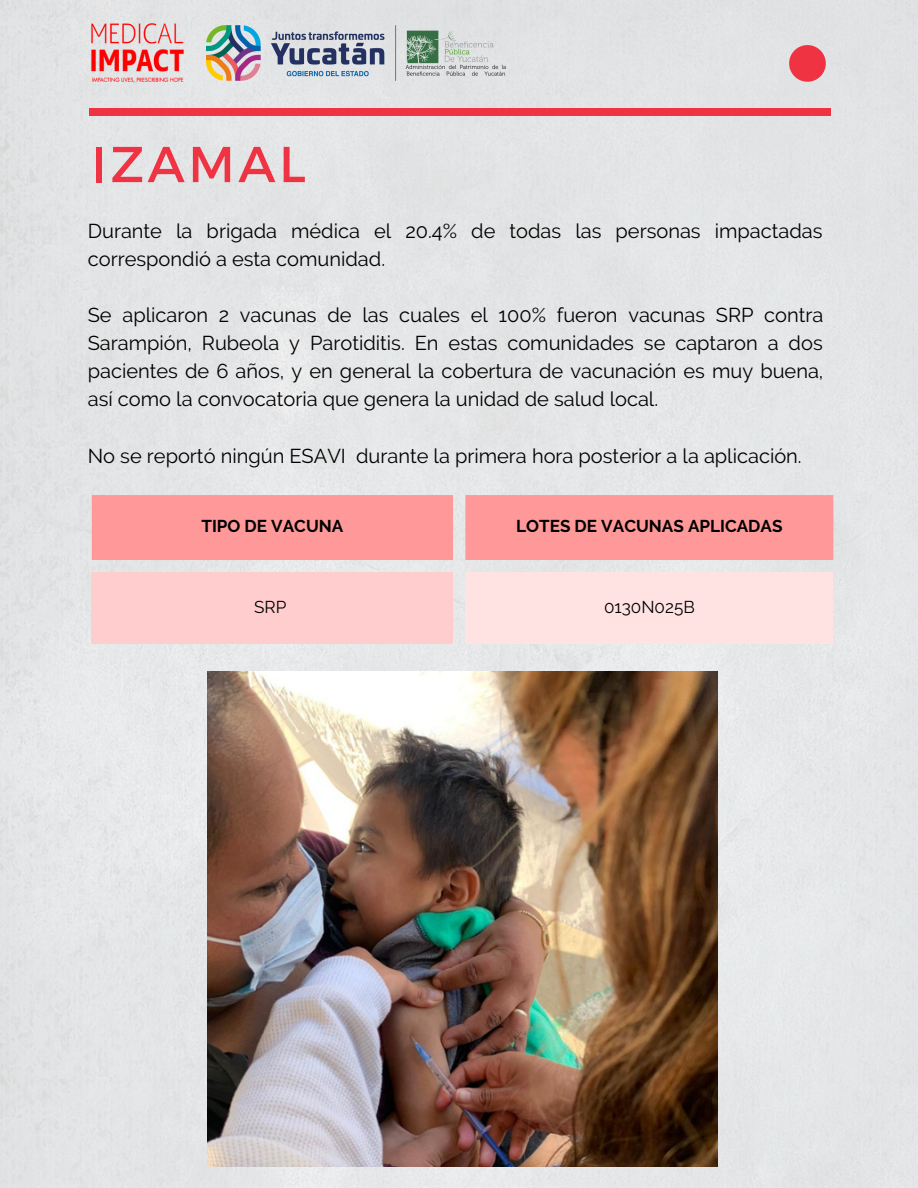
<style>
.page{position:relative;width:918px;height:1188px;background:#e3e5e6}
.page>*{position:absolute;margin:0;border:0;box-sizing:border-box;transform-origin:0 0}
.t1{font:50.4px "Montserrat";letter-spacing:.07em;color:#ef3342}
.t2{font:20.1px/28.2px "Raleway";color:#000}
.t3{font:700 17.1px "Raleway";color:#000}
.t4{font:17.1px "Raleway";color:#000}
</style>
<div class="page">
<div style="left:89px;top:108px;width:741px;height:8px;background:#ef3342"></div>
<svg style="left:789px;top:45px;width:37px;height:37px"></svg>
<img style="left:206px;top:26px;width:299px;height:55px">
<img style="left:89px;top:23px;width:97px;height:60px">
<div style="left:92px;top:495px;width:741px;height:65px;background:#f99"></div>
<div style="left:92px;top:572px;width:361px;height:72px;background:#ffcdcd"></div>
<div style="left:465px;top:572px;width:368px;height:72px;background:#ffe3e3"></div>
<img style="left:207px;top:672px;width:511px;height:495px">
<h1 class="t1" style="left:92px;top:131px;width:216px">IZAMAL</h1>
<p class="t2" style="left:88px;top:217px;width:736px">Durante la brigada médica el 20.4% de todas las personas impactadas correspondió a esta comunidad.</p>
<p class="t2" style="left:88px;top:301px;width:737px;text-align:justify">Se aplicaron 2 vacunas de las cuales el 100% fueron vacunas SRP contra Sarampión, Rubeola y Parotiditis. En estas comunidades se captaron a dos pacientes de 6 años, y en general la cobertura de vacunación es muy buena, así como la convocatoria que genera la unidad de salud local.</p>
<p class="t2" style="left:88px;top:442px;width:715px">No se reportó ningún ESAVI durante la primera hora posterior a la aplicación.</p>
<p class="t3" style="left:201px;top:516px;width:143px">TIPO DE VACUNA</p>
<p class="t3" style="left:516px;top:516px;width:268px">LOTES DE VACUNAS APLICADAS</p>
<p class="t4" style="left:254px;top:597px;width:34px">SRP</p>
<p class="t4" style="left:604px;top:597px;width:92px">0130N025B</p>
</div>
